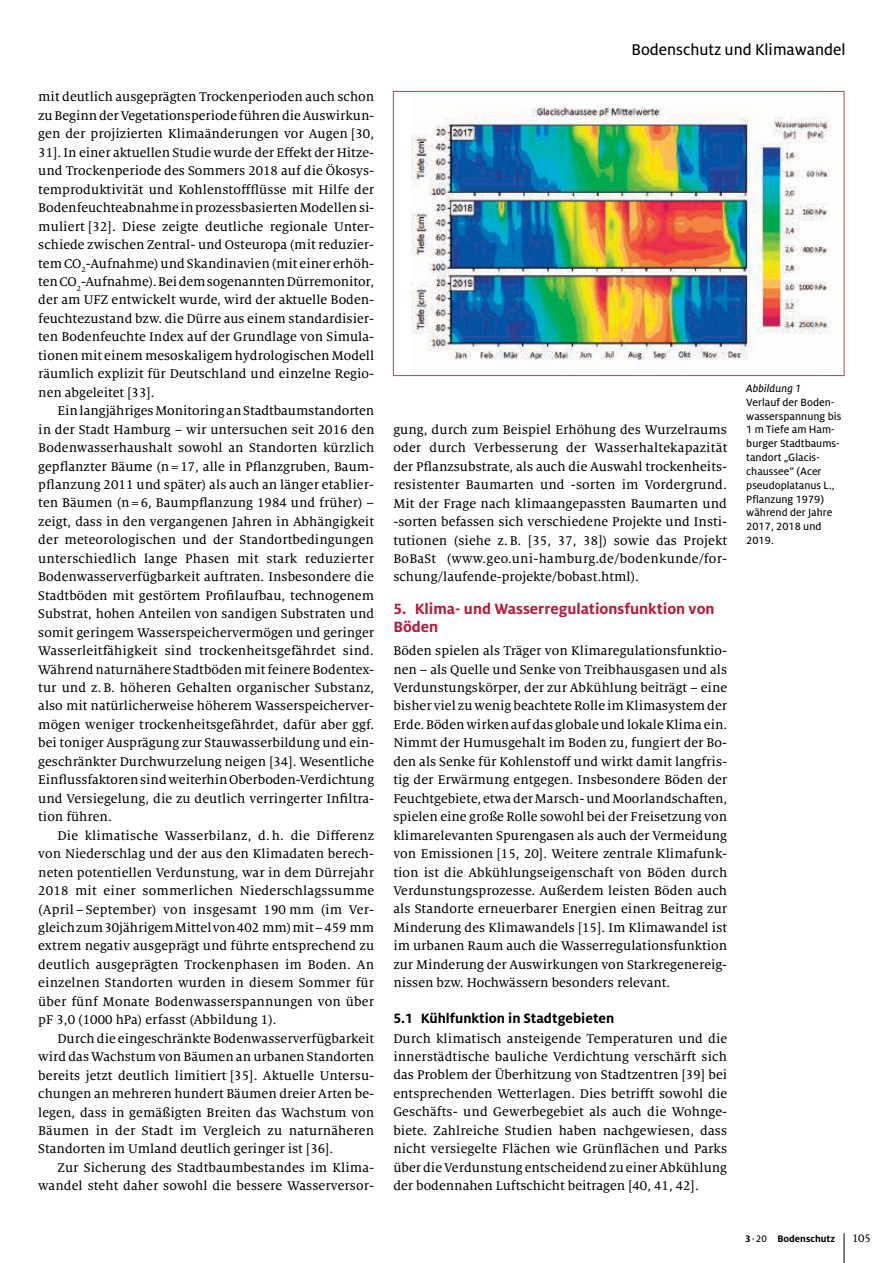
<style>
.page{position:relative;width:893px;height:1263px;background:#fff}
.page>*{position:absolute;margin:0;border:0;box-sizing:border-box;transform-origin:0 0}
.t1{font:17.25px "Milo Pro Text";color:#000}
.t2{font:700 16.5px/18px "Milo Pro";color:#b61b39}
.t3{font:700 15px "Milo Pro";color:#000}
.t4{font:13.95px/18.5px "Milo Serif Pro Text";color:#000;text-align:justify}
.t5{font:12px "Milo Serif Pro Text";color:#000}
.t6{font:11.7px/13.8px "Milo Pro Text";color:#000}
.t7{font:700 10.5px "Milo Pro";color:#000}
.s1{font-style:italic}
.s2{font-family:"Milo Pro Text";font-weight:400}
</style>
<div class="page">
<hr style="left:844px;top:1233px;width:1px;height:30px;background:#000">
<img style="left:411px;top:106px;width:420px;height:254px">
<div style="left:393px;top:91px;width:451px;height:285px;border:1px solid #af474a"></div>
<p class="t4" style="left:38px;top:88px;width:337px">mit deutlich ausgeprägten Trockenperioden auch schon</p>
<p class="t4" style="left:38px;top:106px;width:337px">zu Beginn der Vegetationsperiode führen die Auswirkun-</p>
<p class="t4" style="left:38px;top:125px;width:337px">gen der projizierten Klimaänderungen vor Augen [30,</p>
<p class="t4" style="left:38px;top:143px;width:337px">31]. In einer aktuellen Studie wurde der Effekt der Hitze-</p>
<p class="t4" style="left:38px;top:162px;width:337px">und Trockenperiode des Sommers 2018 auf die Ökosys-</p>
<p class="t4" style="left:38px;top:180px;width:337px">temproduktivität und Kohlenstoffflüsse mit Hilfe der</p>
<p class="t4" style="left:38px;top:199px;width:337px">Bodenfeuchteabnahme in prozessbasierten Modellen si-</p>
<p class="t4" style="left:38px;top:217px;width:337px">muliert [32]. Diese zeigte deutliche regionale Unter-</p>
<p class="t4" style="left:38px;top:235px;width:337px">schiede zwischen Zentral- und Osteuropa (mit reduzier-</p>
<p class="t4" style="left:38px;top:254px;width:337px">tem CO<sub>2</sub>-Aufnahme) und Skandinavien (mit einer erhöh-</p>
<p class="t4" style="left:38px;top:272px;width:337px">ten CO<sub>2</sub>-Aufnahme). Bei dem sogenannten Dürremonitor,</p>
<p class="t4" style="left:38px;top:291px;width:337px">der am UFZ entwickelt wurde, wird der aktuelle Boden-</p>
<p class="t4" style="left:38px;top:309px;width:337px">feuchtezustand bzw. die Dürre aus einem standardisier-</p>
<p class="t4" style="left:38px;top:328px;width:337px">ten Bodenfeuchte Index auf der Grundlage von Simula-</p>
<p class="t4" style="left:38px;top:346px;width:337px">tionen mit einem mesoskaligem hydrologischen Modell</p>
<p class="t4" style="left:38px;top:365px;width:337px">räumlich explizit für Deutschland und einzelne Regio-</p>
<p class="t4" style="left:38px;top:383px;width:118px">nen abgeleitet [33].</p>
<p class="t4" style="left:57px;top:402px;width:318px">Ein langjähriges Monitoring an Stadtbaumstandorten</p>
<p class="t4" style="left:38px;top:420px;width:338px">in der Stadt Hamburg – wir untersuchen seit 2016 den</p>
<p class="t4" style="left:38px;top:438px;width:337px">Bodenwasserhaushalt sowohl an Standorten kürzlich</p>
<p class="t4" style="left:38px;top:457px;width:337px">gepflanzter Bäume (n = 17, alle in Pflanzgruben, Baum-</p>
<p class="t4" style="left:38px;top:475px;width:337px">pflanzung 2011 und später) als auch an länger etablier-</p>
<p class="t4" style="left:38px;top:494px;width:337px">ten Bäumen (n = 6, Baumpflanzung 1984 und früher) –</p>
<p class="t4" style="left:38px;top:512px;width:337px">zeigt, dass in den vergangenen Jahren in Abhängigkeit</p>
<p class="t4" style="left:38px;top:531px;width:337px">der meteorologischen und der Standortbedingungen</p>
<p class="t4" style="left:38px;top:549px;width:337px">unterschiedlich lange Phasen mit stark reduzierter</p>
<p class="t4" style="left:38px;top:568px;width:337px">Bodenwasserverfügbarkeit auftraten. Insbesondere die</p>
<p class="t4" style="left:38px;top:586px;width:337px">Stadtböden mit gestörtem Profilaufbau, technogenem</p>
<p class="t4" style="left:38px;top:605px;width:337px">Substrat, hohen Anteilen von sandigen Substraten und</p>
<p class="t4" style="left:38px;top:623px;width:337px">somit geringem Wasserspeichervermögen und geringer</p>
<p class="t4" style="left:38px;top:641px;width:337px">Wasserleitfähigkeit sind trockenheitsgefährdet sind.</p>
<p class="t4" style="left:38px;top:660px;width:337px">Während naturnähere Stadtböden mit feinere Bodentex-</p>
<p class="t4" style="left:38px;top:678px;width:338px">tur und z.B. höheren Gehalten organischer Substanz,</p>
<p class="t4" style="left:38px;top:697px;width:337px">also mit natürlicherweise höherem Wasserspeicherver-</p>
<p class="t4" style="left:38px;top:715px;width:338px">mögen weniger trockenheitsgefährdet, dafür aber ggf.</p>
<p class="t4" style="left:38px;top:734px;width:337px">bei toniger Ausprägung zur Stauwasserbildung und ein-</p>
<p class="t4" style="left:38px;top:752px;width:337px">geschränkter Durchwurzelung neigen [34]. Wesentliche</p>
<p class="t4" style="left:38px;top:771px;width:337px">Einflussfaktoren sind weiterhin Oberboden-Verdichtung</p>
<p class="t4" style="left:38px;top:789px;width:337px">und Versiegelung, die zu deutlich verringerter Infiltra-</p>
<p class="t4" style="left:38px;top:808px;width:75px">tion führen.</p>
<p class="t4" style="left:57px;top:826px;width:318px">Die klimatische Wasserbilanz, d. h. die Differenz</p>
<p class="t4" style="left:38px;top:844px;width:337px">von Niederschlag und der aus den Klimadaten berech-</p>
<p class="t4" style="left:38px;top:863px;width:337px">neten potentiellen Verdunstung, war in dem Dürrejahr</p>
<p class="t4" style="left:38px;top:881px;width:337px">2018 mit einer sommerlichen Niederschlagssumme</p>
<p class="t4" style="left:38px;top:900px;width:337px">(April – September) von insgesamt 190 mm (im Ver-</p>
<p class="t4" style="left:38px;top:918px;width:337px">gleich zum 30jährigem Mittel von 402 mm) mit – 459 mm</p>
<p class="t4" style="left:38px;top:937px;width:337px">extrem negativ ausgeprägt und führte entsprechend zu</p>
<p class="t4" style="left:38px;top:955px;width:337px">deutlich ausgeprägten Trockenphasen im Boden. An</p>
<p class="t4" style="left:38px;top:974px;width:337px">einzelnen Standorten wurden in diesem Sommer für</p>
<p class="t4" style="left:38px;top:992px;width:337px">über fünf Monate Bodenwasserspannungen von über</p>
<p class="t4" style="left:38px;top:1011px;width:240px">pF 3,0 (1000 hPa) erfasst (Abbildung 1).</p>
<p class="t4" style="left:57px;top:1029px;width:318px">Durch die eingeschränkte Bodenwasserverfügbarkeit</p>
<p class="t4" style="left:38px;top:1047px;width:337px">wird das Wachstum von Bäumen an urbanen Standorten</p>
<p class="t4" style="left:38px;top:1066px;width:337px">bereits jetzt deutlich limitiert [35]. Aktuelle Untersu-</p>
<p class="t4" style="left:38px;top:1084px;width:337px">chungen an mehreren hundert Bäumen dreier Arten be-</p>
<p class="t4" style="left:38px;top:1103px;width:337px">legen, dass in gemäßigten Breiten das Wachstum von</p>
<p class="t4" style="left:38px;top:1121px;width:337px">Bäumen in der Stadt im Vergleich zu naturnäheren</p>
<p class="t4" style="left:38px;top:1140px;width:297px">Standorten im Umland deutlich geringer ist [36].</p>
<p class="t4" style="left:57px;top:1158px;width:318px">Zur Sicherung des Stadtbaumbestandes im Klima-</p>
<p class="t4" style="left:38px;top:1177px;width:337px">wandel steht daher sowohl die bessere Wasserversor-</p>
<p class="t1" style="left:631px;top:40px;width:216px">Bodenschutz und Klimawandel</p>
<p class="t4" style="left:393px;top:420px;width:335px">gung, durch zum Beispiel Erhöhung des Wurzelraums oder durch Verbesserung der Wasserhaltekapazität der Pflanzsubstrate, als auch die Auswahl trockenheits&shy;resistenter Baumarten und -sorten im Vordergrund.<br>Mit der Frage nach klimaangepassten Baumarten und -sorten befassen sich verschiedene Projekte und Insti&shy;tutionen (siehe z. B. [35, 37, 38]) sowie das Projekt BoBaSt (www.geo.uni-hamburg.de/bodenkunde/for&shy;schung/laufende-projekte/bobast.html).</p>
<p class="t2" style="left:393px;top:600px;width:323px">5. Klima- und Wasserregulationsfunktion von<br>Böden</p>
<p class="t4" style="left:393px;top:641px;width:336px">Böden spielen als Träger von Klimaregulationsfunktio&shy;nen – als Quelle und Senke von Treibhausgasen und als Verdunstungskörper, der zur Abkühlung beiträgt – eine bisher viel zu wenig beachtete Rolle im Klimasystem der Erde. Böden wirken auf das globale und lokale Klima ein.<br>Nimmt der Humusgehalt im Boden zu, fungiert der Bo&shy;den als Senke für Kohlenstoff und wirkt damit langfris&shy;tig der Erwärmung entgegen. Insbesondere Böden der Feuchtgebiete, etwa der Marsch- und Moorlandschaften, spielen eine große Rolle sowohl bei der Freisetzung von klimarelevanten Spurengasen als auch der Vermeidung von Emissionen [15, 20]. Weitere zentrale Klimafunk&shy;tion ist die Abkühlungseigenschaft von Böden durch Verdunstungsprozesse. Außerdem leisten Böden auch als Standorte erneuerbarer Energien einen Beitrag zur Minderung des Klimawandels [15]. Im Klimawandel ist im urbanen Raum auch die Wasserregulationsfunktion zur Minderung der Auswirkungen von Starkregenereig&shy;nissen bzw. Hochwässern besonders relevant.</p>
<p class="t3" style="left:393px;top:1009px;width:223px">5.1 Kühlfunktion in Stadtgebieten</p>
<p class="t4" style="left:393px;top:1029px;width:335px">Durch klimatisch ansteigende Temperaturen und die innerstädtische bauliche Verdichtung verschärft sich das Problem der Überhitzung von Stadtzentren [39] bei entsprechenden Wetterlagen. Dies betrifft sowohl die Geschäfts- und Gewerbegebiet als auch die Wohnge&shy;biete. Zahlreiche Studien haben nachgewiesen, dass nicht versiegelte Flächen wie Grünflächen und Parks über die Verdunstung entscheidend zu einer Abkühlung der bodennahen Luftschicht beitragen [40, 41, 42].</p>
<p class="t6" style="left:746px;top:381px;width:97px"><span class="s1">Abbildung 1<br></span>Verlauf der Boden&shy;wasserspannung bis<br>1 m Tiefe am Ham&shy;burger Stadtbaums&shy;tandort „Glacis&shy;chaussee“ (Acer pseudoplatanus L.,<br>Pflanzung 1979) während der Jahre<br>2017, 2018 und<br>2019.</p>
<p class="t7" style="left:745px;top:1232px;width:91px">3 <span class="s2">· 20</span> Bodenschutz</p>
<p class="t5" style="left:852px;top:1231px;width:20px">105</p>
</div>
